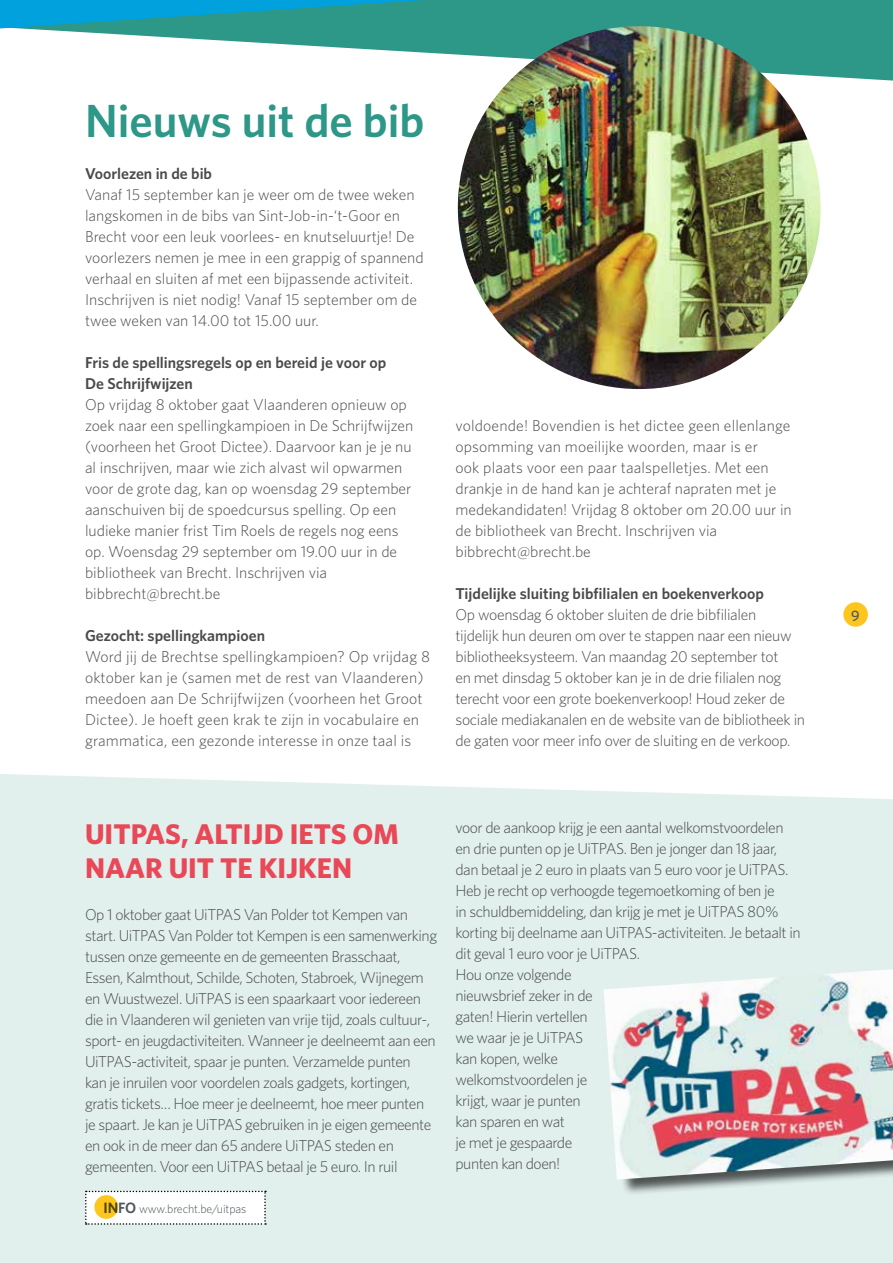
<style>
.page{position:relative;width:893px;height:1263px;background:#fff}
.page>*{position:absolute;margin:0;border:0;box-sizing:border-box;transform-origin:0 0}
.t1{font:600 46.5px "Whitney";color:#2d9788}
.t2{font:700 28.5px/34.2px "Whitney";color:#e94857}
.t3{font:300 15.75px/21px "Whitney";letter-spacing:-.02em;color:#4a4a49}
.t4{font:300 15.75px/21px "Whitney";color:#4a4a49}
.t5{font:300 15.75px/21px "Whitney";letter-spacing:.01em;color:#4a4a49}
.t6{font:600 15.75px/21px "Whitney";color:#4a4a49}
.t7{font:500 15.15px "Whitney";color:#4c565c}
.t8{font:300 12px "Whitney";letter-spacing:-.01em;color:#4c565c}
.s1{font-weight:600;font-size:15px}
</style>
<div class="page">
<div style="left:0;top:774px;width:893px;height:489px;background:#e1f0ed"></div>
<svg style="left:0;top:0;width:893px;height:108px"></svg>
<svg style="left:0;top:0;width:424px;height:28px;background:#169cb3"></svg>
<svg style="left:85px;top:1191px;width:181px;height:34px"></svg>
<div style="left:94px;top:1195px;width:24px;height:24px;background:#fdc61e;border-radius:50%"></div>
<div style="left:608px;top:969px;width:285px;height:227px;background:#000;opacity:.65"></div>
<img style="left:604px;top:969px;width:289px;height:210px">
<img style="left:458px;top:26px;width:363px;height:363px;border-radius:181px">
<div style="left:843px;top:602px;width:25px;height:25px;background:#fdc61e;border-radius:50%"></div>
<h1 class="t1" style="left:85px;top:90px;width:341px">Nieuws uit de bib</h1>
<p class="t6" style="left:85px;top:163px;width:129px">Voorlezen in de bib</p>
<p class="t4" style="left:85px;top:184px;width:340px">Vanaf 15 september kan je weer om de twee weken langskomen in de bibs van Sint-Job-in-‘t-Goor en Brecht voor een leuk voorlees- en knutseluurtje! De voorlezers nemen je mee in een grappig of spannend verhaal en sluiten af met een bijpassende activiteit.<br>Inschrijven is niet nodig! Vanaf 15 september om de twee weken van 14.00 tot 15.00 uur.</p>
<p class="t6" style="left:85px;top:352px;width:303px">Fris de spellingsregels op en bereid je voor op<br>De Schrijfwijzen</p>
<p class="t4" style="left:85px;top:394px;width:330px">Op vrijdag 8 oktober gaat Vlaanderen opnieuw op zoek naar een spellingkampioen in De Schrijfwijzen (voorheen het Groot Dictee). Daarvoor kan je je nu al inschrijven, maar wie zich alvast wil opwarmen voor de grote dag, kan op woensdag 29 september aanschuiven bij de spoedcursus spelling. Op een ludieke manier frist Tim Roels de regels nog eens op. Woensdag 29 september om 19.00 uur in de bibliotheek van Brecht. Inschrijven via bibbrecht@brecht.be</p>
<p class="t6" style="left:85px;top:625px;width:181px">Gezocht: spellingkampioen</p>
<p class="t5" style="left:85px;top:646px;width:347px">Word jij de Brechtse spellingkampioen? Op vrijdag 8 oktober kan je (samen met de rest van Vlaanderen) meedoen aan De Schrijfwijzen (voorheen het Groot Dictee). Je hoeft geen krak te zijn in vocabulaire en grammatica, een gezonde interesse in onze taal is</p>
<p class="t4" style="left:455px;top:415px;width:338px">voldoende! Bovendien is het dictee geen ellenlange opsomming van moeilijke woorden, maar is er<br>ook plaats voor een paar taalspelletjes. Met een drankje in de hand kan je achteraf napraten met je medekandidaten! Vrijdag 8 oktober om 20.00 uur in de bibliotheek van Brecht. Inschrijven via bibbrecht@brecht.be</p>
<p class="t6" style="left:455px;top:583px;width:310px">Tijdelijke sluiting bibfilialen en boekenverkoop</p>
<p class="t3" style="left:455px;top:604px;width:351px">Op woensdag 6 oktober sluiten de drie bibfilialen<br>tijdelijk hun deuren om over te stappen naar een nieuw bibliotheeksysteem. Van maandag 20 september tot<br>en met dinsdag 5 oktober kan je in de drie filialen nog terecht voor een grote boekenverkoop! Houd zeker de sociale mediakanalen en de website van de bibliotheek in de gaten voor meer info over de sluiting en de verkoop.</p>
<h2 class="t2" style="left:85px;top:816px;width:315px">UITPAS, ALTIJD IETS OM<br>NAAR UIT TE KIJKEN</h2>
<p class="t3" style="left:85px;top:903px;width:354px">Op 1 oktober gaat UiTPAS Van Polder tot Kempen van start. UiTPAS Van Polder tot Kempen is een samenwerking tussen onze gemeente en de gemeenten Brasschaat, Essen, Kalmthout, Schilde, Schoten, Stabroek, Wijnegem en Wuustwezel. UiTPAS is een spaarkaart voor iedereen die in Vlaanderen wil genieten van vrije tijd, zoals cultuur-, sport- en jeugdactiviteiten. Wanneer je deelneemt aan een UiTPAS-activiteit, spaar je punten. Verzamelde punten<br>kan je inruilen voor voordelen zoals gadgets, kortingen, gratis tickets… Hoe meer je deelneemt, hoe meer punten je spaart. Je kan je UiTPAS gebruiken in je eigen gemeente en ook in de meer dan 65 andere UiTPAS steden en gemeenten. Voor een UiTPAS betaal je 5 euro. In ruil</p>
<p class="t8" style="left:104px;top:1200px;width:144px"><span class="s1">INFO</span> www.brecht.be/uitpas</p>
<p class="t3" style="left:455px;top:817px;width:347px">voor de aankoop krijg je een aantal welkomstvoordelen en drie punten op je UiTPAS. Ben je jonger dan 18 jaar, dan betaal je 2 euro in plaats van 5 euro voor je UiTPAS.<br>Heb je recht op verhoogde tegemoetkoming of ben je<br>in schuldbemiddeling, dan krijg je met je UiTPAS 80% korting bij deelname aan UiTPAS-activiteiten. Je betaalt in dit geval 1 euro voor je UiTPAS.<br>Hou onze volgende<br>nieuwsbrief zeker in de<br>gaten! Hierin vertellen<br>we waar je je UiTPAS<br>kan kopen, welke<br>welkomstvoordelen je<br>krijgt, waar je punten<br>kan sparen en wat<br>je met je gespaarde<br>punten kan doen!</p>
<p class="t7" style="left:851px;top:605px;width:10px">9</p>
</div>
